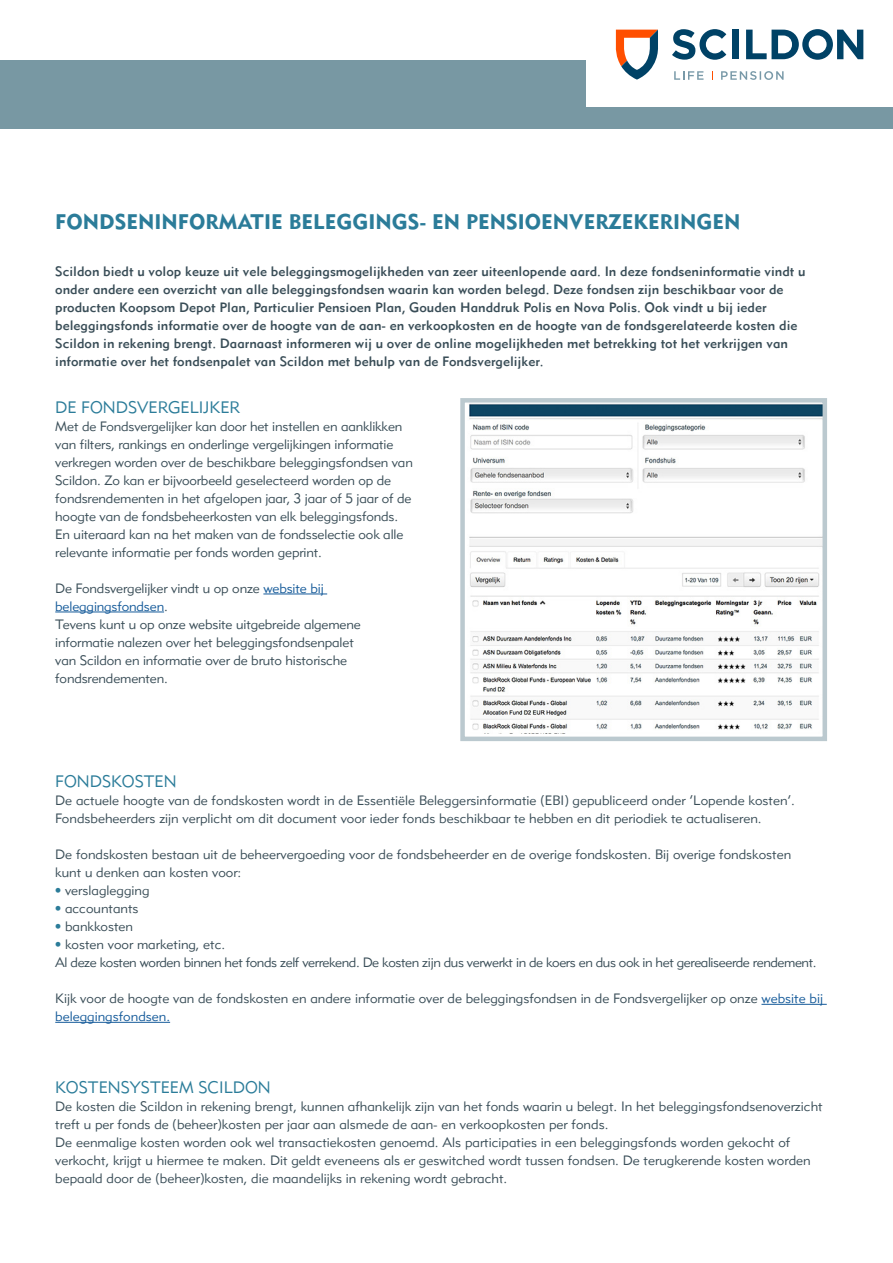
<style>
.page{position:relative;width:893px;height:1263px;background:#fff}
.page>*{position:absolute;margin:0;border:0;box-sizing:border-box;transform-origin:0 0}
.t1{font:21px "Metroblack 2 Com";color:#2b7c99}
.t2{font:16.5px "Metrolite 2 Com";color:#2b7c99}
.t3{font:13.5px/18px "Metrolite 2 Com";color:#394d57}
.t4{font:13.5px/18px "Metromedium 2 Com";color:#394d57}
.t5{font:13.5px/18px "Metrolite 2 Com";letter-spacing:-.03em;color:#394d57}
.s1{color:#165b9a}
.s2{color:#2b7c99}
</style>
<div class="page">
<img style="left:469px;top:403px;width:353px;height:327px">
<div style="left:460px;top:398px;width:367px;height:343px;border:4px solid #bbc9cf"></div>
<div style="left:0;top:60px;width:893px;height:68px;background:#7898a3"></div>
<hr style="left:263px;top:594px;width:64px;height:1px;background:#165b9a">
<hr style="left:55px;top:612px;width:109px;height:1px;background:#165b9a">
<hr style="left:761px;top:1004px;width:66px;height:1px;background:#165b9a">
<hr style="left:55px;top:1022px;width:115px;height:1px;background:#165b9a">
<div style="left:586px;top:0;width:307px;height:106px;background:#fff"></div>
<svg style="left:615px;top:30px;width:43px;height:50px"></svg>
<div style="left:732px;top:30px;width:7px;height:29px;background:#004266"></div>
<svg style="left:746px;top:29px;width:117px;height:31px"></svg>
<svg style="left:672px;top:29px;width:54px;height:31px"></svg>
<svg style="left:674px;top:71px;width:29px;height:9px"></svg>
<svg style="left:721px;top:71px;width:63px;height:9px"></svg>
<h1 class="t1" style="left:55px;top:208px;width:687px">FONDSENINFORMATIE BELEGGINGS- EN PENSIOENVERZEKERINGEN</h1>
<p class="t4" style="left:55px;top:262px;width:752px">Scildon biedt u volop keuze uit vele beleggingsmogelijkheden van zeer uiteenlopende aard. In deze fondseninformatie vindt u onder andere een overzicht van alle beleggingsfondsen waarin kan worden belegd. Deze fondsen zijn beschikbaar voor de producten Koopsom Depot Plan, Particulier Pensioen Plan, Gouden Handdruk Polis en Nova Polis. Ook vindt u bij ieder beleggingsfonds informatie over de hoogte van de aan- en verkoopkosten en de hoogte van de fondsgerelateerde kosten die Scildon in rekening brengt. Daarnaast informeren wij u over de online mogelijkheden met betrekking tot het verkrijgen van informatie over het fondsenpalet van Scildon met behulp van de Fondsvergelijker.</p>
<p class="t2" style="left:55px;top:397px;width:186px">DE FONDSVERGELIJKER</p>
<p class="t3" style="left:55px;top:417px;width:359px">Met de Fondsvergelijker kan door het instellen en aanklikken van filters, rankings en onderlinge vergelijkingen informatie verkregen worden over de beschikbare beleggingsfondsen van Scildon. Zo kan er bijvoorbeeld geselecteerd worden op de fondsrendementen in het afgelopen jaar, 3 jaar of 5 jaar of de hoogte van de fondsbeheerkosten van elk beleggingsfonds.<br>En uiteraard kan na het maken van de fondsselectie ook alle relevante informatie per fonds worden geprint.</p>
<p class="t3" style="left:55px;top:579px;width:307px">De Fondsvergelijker vindt u op onze <span class="s1">website bij beleggingsfondsen</span>.<br>Tevens kunt u op onze website uitgebreide algemene informatie nalezen over het beleggingsfondsenpalet van Scildon en informatie over de bruto historische fondsrendementen.</p>
<p class="t2" style="left:55px;top:771px;width:123px">FONDSKOSTEN</p>
<p class="t3" style="left:55px;top:791px;width:741px">De actuele hoogte van de fondskosten wordt in de Essentiële Beleggersinformatie (EBI) gepubliceerd onder ‘Lopende kosten’.<br>Fondsbeheerders zijn verplicht om dit document voor ieder fonds beschikbaar te hebben en dit periodiek te actualiseren.</p>
<p class="t3" style="left:55px;top:845px;width:737px">De fondskosten bestaan uit de beheervergoeding voor de fondsbeheerder en de overige fondskosten. Bij overige fondskosten kunt u denken aan kosten voor:</p>
<p class="t3" style="left:55px;top:881px;width:96px"><span class="s2">•</span> verslaglegging</p>
<p class="t3" style="left:55px;top:899px;width:85px"><span class="s2">•</span> accountants</p>
<p class="t3" style="left:55px;top:917px;width:79px"><span class="s2">•</span> bankkosten</p>
<p class="t5" style="left:55px;top:935px;width:763px"><span class="s2">•</span> kosten voor marketing, etc.<br>Al deze kosten worden binnen het fonds zelf verrekend. De kosten zijn dus verwerkt in de koers en dus ook in het gerealiseerde rendement.</p>
<p class="t3" style="left:55px;top:989px;width:769px">Kijk voor de hoogte van de fondskosten en andere informatie over de beleggingsfondsen in de Fondsvergelijker op onze <span class="s1">website bij beleggingsfondsen.</span></p>
<p class="t2" style="left:55px;top:1077px;width:217px">KOSTENSYSTEEM SCILDON</p>
<p class="t3" style="left:55px;top:1097px;width:769px">De kosten die Scildon in rekening brengt, kunnen afhankelijk zijn van het fonds waarin u belegt. In het beleggingsfondsenoverzicht treft u per fonds de (beheer)kosten per jaar aan alsmede de aan- en verkoopkosten per fonds.<br>De eenmalige kosten worden ook wel transactiekosten genoemd. Als participaties in een beleggingsfonds worden gekocht of verkocht, krijgt u hiermee te maken. Dit geldt eveneens als er geswitched wordt tussen fondsen. De terugkerende kosten worden bepaald door de (beheer)kosten, die maandelijks in rekening wordt gebracht.</p>
</div>
